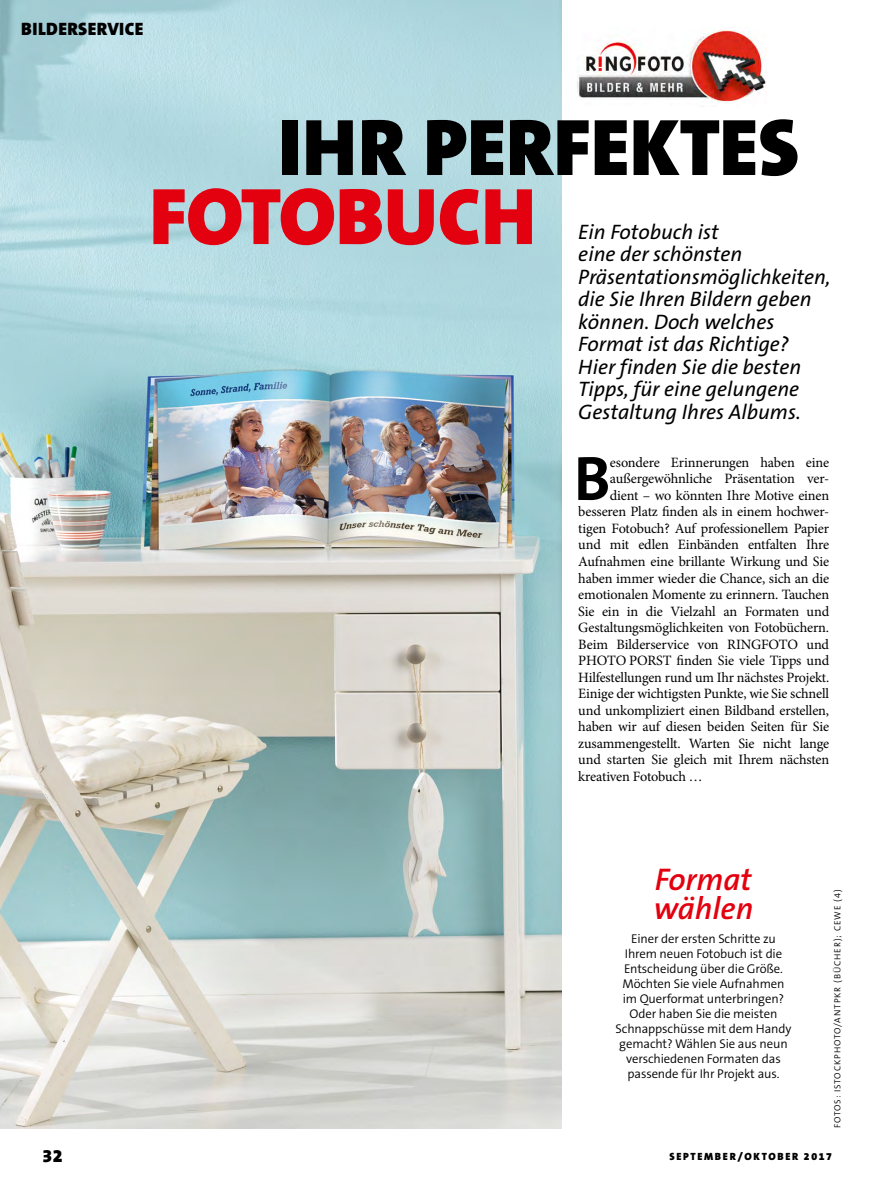
<style>
.page{position:relative;width:893px;height:1191px;background:#fff}
.page>*{position:absolute;margin:0;border:0;box-sizing:border-box;transform-origin:0 0}
.t1{font:900 81px/69px "The Sans B9";color:#000}
.t2{font:700 63.15px "The Sans B7";color:#000}
.t3{font:italic 600 31.5px/28.8px "The Sans B6";color:#e3000f}
.t4{font:italic 21px/22.5px "The Sans B5 Plain";color:#000}
.t5{font:900 18px "The Sans B9";letter-spacing:.02em;color:#000}
.t6{font:14.25px "Minion Pro";letter-spacing:-.01em;color:#000}
.t7{font:300 12.75px/15px "The Sans B4";letter-spacing:-.01em;color:#000;text-align:center}
.t8{font:900 10.5px "The Sans B9";letter-spacing:.16em;color:#000}
.t9{font:300 9px "The Sans B4";letter-spacing:.1em;color:#000}
.s1{color:#e3000f}
</style>
<div class="page">
<img style="left:0;top:0;width:561px;height:1128px">
<img style="left:577px;top:29px;width:190px;height:74px">
<p class="t5" style="left:21px;top:19px;width:124px">BILDERSERVICE</p>
<p class="t1" style="left:150px;top:116px;width:651px;text-indent:129px">IHR PERFEKTES<br><span class="s1">FOTOBUCH</span></p>
<p class="t4" style="left:578px;top:221px;width:254px">Ein Fotobuch ist<br>eine der schönsten<br>Präsentationsmöglichkeiten, die Sie Ihren Bildern geben können. Doch welches<br>Format ist das Richtige?<br>Hier finden Sie die besten<br>Tipps, für eine gelungene<br>Gestaltung Ihres Albums.</p>
<p class="t2" style="left:574px;top:445px;width:38px">B</p>
<p class="t6" style="left:610px;top:453px;width:221px">esondere Erinnerungen haben eine</p>
<p class="t6" style="left:610px;top:469px;width:221px">außergewöhnliche Präsentation ver-</p>
<p class="t6" style="left:610px;top:486px;width:221px">dient – wo könnten Ihre Motive einen</p>
<p class="t6" style="left:578px;top:502px;width:252px">besseren Platz finden als in einem hochwer-</p>
<p class="t6" style="left:578px;top:519px;width:252px">tigen Fotobuch? Auf professionellem Papier</p>
<p class="t6" style="left:578px;top:535px;width:252px">und mit edlen Einbänden entfalten Ihre</p>
<p class="t6" style="left:578px;top:552px;width:252px">Aufnahmen eine brillante Wirkung und Sie</p>
<p class="t6" style="left:578px;top:568px;width:252px">haben immer wieder die Chance, sich an die</p>
<p class="t6" style="left:578px;top:585px;width:252px">emotionalen Momente zu erinnern. Tauchen</p>
<p class="t6" style="left:578px;top:601px;width:252px">Sie ein in die Vielzahl an Formaten und</p>
<p class="t6" style="left:578px;top:618px;width:252px">Gestaltungsmöglichkeiten von Fotobüchern.</p>
<p class="t6" style="left:578px;top:634px;width:252px">Beim Bilderservice von RINGFOTO und</p>
<p class="t6" style="left:578px;top:651px;width:252px">PHOTO PORST finden Sie viele Tipps und</p>
<p class="t6" style="left:578px;top:667px;width:252px">Hilfestellungen rund um Ihr nächstes Projekt.</p>
<p class="t6" style="left:578px;top:684px;width:252px">Einige der wichtigsten Punkte, wie Sie schnell</p>
<p class="t6" style="left:578px;top:700px;width:252px">und unkompliziert einen Bildband erstellen,</p>
<p class="t6" style="left:578px;top:717px;width:252px">haben wir auf diesen beiden Seiten für Sie</p>
<p class="t6" style="left:578px;top:733px;width:252px">zusammengestellt. Warten Sie nicht lange</p>
<p class="t6" style="left:578px;top:750px;width:252px">und starten Sie gleich mit Ihrem nächsten</p>
<p class="t6" style="left:578px;top:766px;width:126px">kreativen Fotobuch …</p>
<p class="t5" style="left:43px;top:1146px;width:22px">32</p>
<p class="t3" style="left:654px;top:866px;width:101px">Format wählen</p>
<p class="t7" style="left:615px;top:931px;width:177px">Einer der ersten Schritte zu<br>Ihrem neuen Fotobuch ist die<br>Entscheidung über die Größe.<br>Möchten Sie viele Aufnahmen im Querformat unterbringen?<br>Oder haben Sie die meisten<br>Schnappschüsse mit dem Handy gemacht? Wählen Sie aus neun verschiedenen Formaten das passende für Ihr Projekt aus.</p>
<p class="t9" style="left:833px;top:1128px;width:240px;rotate:-90deg">FOTOS: ISTOCKPHOTO/ANTPKR (BÜCHER); CEWE (4)</p>
<p class="t8" style="left:669px;top:1151px;width:164px">SEPTEMBER/OKTOBER 2017</p>
</div>
